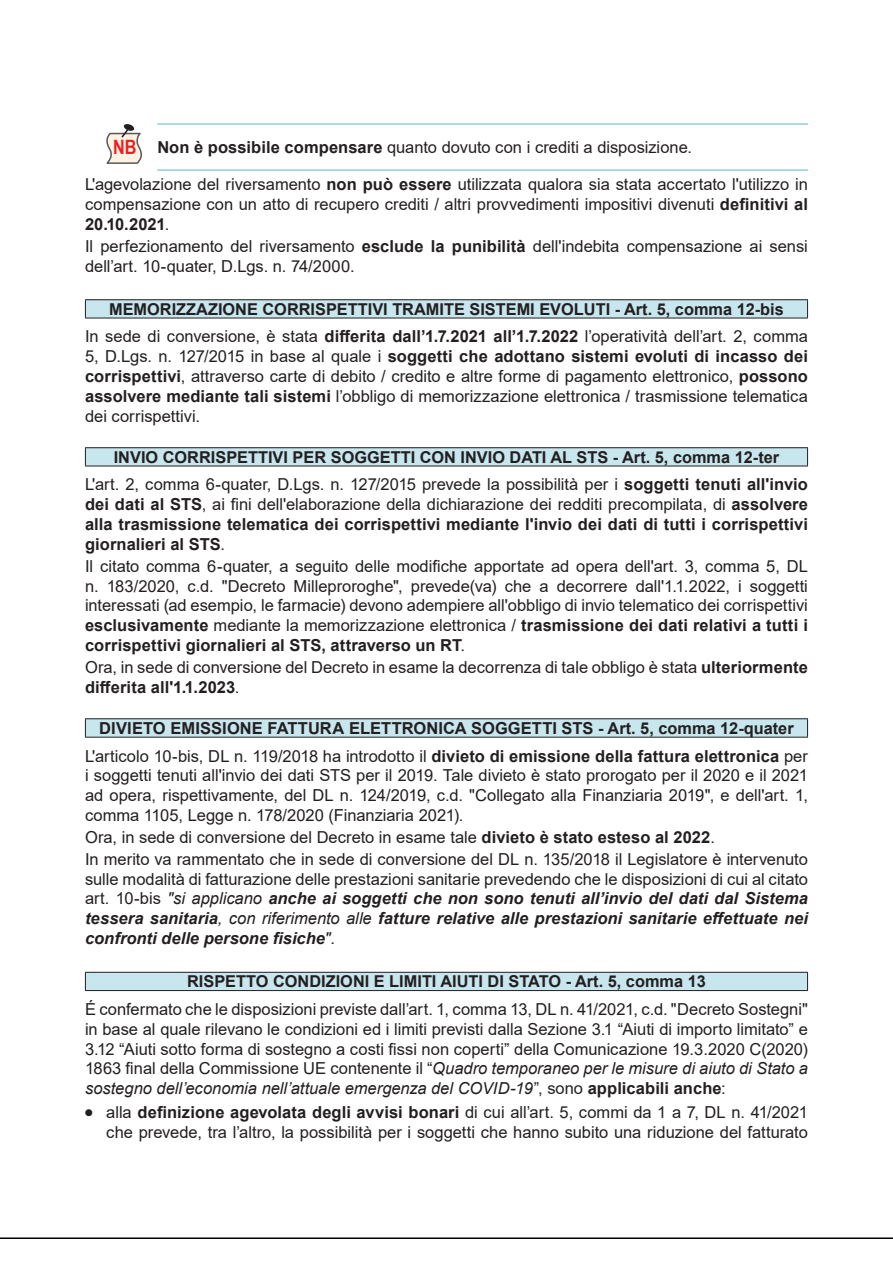
<style>
.page{position:relative;width:893px;height:1263px;background:#fff}
.page>*{position:absolute;margin:0;border:0;box-sizing:border-box;transform-origin:0 0}
.t1{font:16.5px/19.8px "Arial";color:#231f20;text-align:justify}
.t2{font:700 16.5px/19.8px "Arial";letter-spacing:.005em;color:#231f20;text-align:justify}
.t3{font:italic 700 16.5px/19.8px "Arial";color:#231f20;text-align:justify}
.t4{font:700 16.35px "Arial";color:#231f20}
.s1{font-family:"Arial Narrow";font-weight:700;font-size:19.8px;color:#ee1d23}
.s2{font-weight:700}
.s3{font-weight:400}
.s4{font-size:16.35px}
.s5{font-weight:400;font-style:normal}
.s6{font-style:italic}
</style>
<div class="page">
<hr style="left:157px;top:123px;width:651px;height:2px;background:#92cddc">
<hr style="left:157px;top:169px;width:651px;height:2px;background:#92cddc">
<svg style="left:106px;top:124px;width:36px;height:40px"></svg>
<div style="left:85px;top:300px;width:723px;height:18px;background:#c8e6ed"></div>
<svg style="left:85px;top:300px;width:1px;height:18px"></svg>
<svg style="left:807px;top:300px;width:1px;height:18px"></svg>
<hr style="left:85px;top:299px;width:723px;height:1px;background:#231f20">
<hr style="left:85px;top:318px;width:723px;height:1px;background:#231f20">
<div style="left:85px;top:448px;width:723px;height:18px;background:#c8e6ed"></div>
<svg style="left:85px;top:448px;width:1px;height:18px"></svg>
<svg style="left:807px;top:448px;width:1px;height:18px"></svg>
<hr style="left:85px;top:447px;width:723px;height:1px;background:#231f20">
<hr style="left:85px;top:466px;width:723px;height:1px;background:#231f20">
<div style="left:85px;top:719px;width:723px;height:18px;background:#c8e6ed"></div>
<svg style="left:85px;top:719px;width:1px;height:18px"></svg>
<svg style="left:807px;top:719px;width:1px;height:18px"></svg>
<hr style="left:85px;top:718px;width:723px;height:1px;background:#231f20">
<hr style="left:85px;top:737px;width:723px;height:1px;background:#231f20">
<div style="left:85px;top:972px;width:723px;height:18px;background:#c8e6ed"></div>
<svg style="left:85px;top:973px;width:1px;height:17px"></svg>
<svg style="left:807px;top:973px;width:1px;height:17px"></svg>
<hr style="left:85px;top:972px;width:723px;height:1px;background:#231f20">
<hr style="left:85px;top:990px;width:723px;height:1px;background:#231f20">
<hr style="left:0;top:1237px;width:893px;height:2px;background:#000">
<p class="t1" style="left:113px;top:137px;width:581px"><span class="s1">NB</span> <span class="s2">Non è possibile compensare</span> quanto dovuto con i crediti a disposizione.</p>
<p class="t1" style="left:85px;top:174px;width:724px">L'agevolazione del riversamento <span class="s2">non può essere</span> utilizzata qualora sia stata accertato l'utilizzo in compensazione con un atto di recupero crediti / altri provvedimenti impositivi divenuti <span class="s2">definitivi al 20.10.2021</span>.</p>
<p class="t1" style="left:85px;top:236px;width:724px">Il perfezionamento del riversamento <span class="s2">esclude la punibilità</span> dell'indebita compensazione ai sensi dell’art. 10-quater, D.Lgs. n. 74/2000.</p>
<p class="t4" style="left:109px;top:298px;width:676px">MEMORIZZAZIONE CORRISPETTIVI TRAMITE SISTEMI EVOLUTI - Art. 5, comma 12-bis</p>
<p class="t1" style="left:85px;top:327px;width:724px">In sede di conversione, è stata <span class="s2">differita dall’1.7.2021 all’1.7.2022</span> l’operatività dell’art. 2, comma 5, D.Lgs. n. 127/2015 in base al quale i <span class="s2">soggetti che adottano sistemi evoluti di incasso dei corrispettivi</span>, attraverso carte di debito / credito e altre forme di pagamento elettronico, <span class="s2">possono assolvere mediante tali sistemi</span> l’obbligo di memorizzazione elettronica / trasmissione telematica dei corrispettivi.</p>
<p class="t4" style="left:114px;top:446px;width:667px">INVIO CORRISPETTIVI PER SOGGETTI CON INVIO DATI AL STS - Art. 5, comma 12-ter</p>
<p class="t2" style="left:85px;top:475px;width:724px"><span class="s3">L'art. 2, comma 6-quater, D.Lgs. n. 127/2015 prevede la possibilità per i</span> soggetti tenuti all'invio dei dati al STS<span class="s3">, ai fini dell'elaborazione della dichiarazione dei redditi precompilata, di</span> assolvere alla trasmissione telematica dei corrispettivi mediante l'invio dei dati di tutti i corrispettivi giornalieri al STS<span class="s3">.</span></p>
<p class="t1" style="left:85px;top:556px;width:724px">Il citato comma 6-quater, a seguito delle modifiche apportate ad opera dell'art. 3, comma 5, DL n. 183/2020, c.d. "Decreto Milleproroghe", prevede(va) che a decorrere dall'1.1.2022, i soggetti interessati (ad esempio, le farmacie) devono adempiere all'obbligo di invio telematico dei corrispettivi <span class="s2">esclusivamente</span> mediante la memorizzazione elettronica / <span class="s2">trasmissione dei dati relativi a tutti i corrispettivi giornalieri al STS, attraverso un RT</span>.</p>
<p class="t1" style="left:85px;top:657px;width:724px">Ora, in sede di conversione del Decreto in esame la decorrenza di tale obbligo è stata <span class="s2">ulteriormente differita all'1.1.2023</span>.</p>
<p class="t2" style="left:85px;top:714px;width:724px;line-height:27.6px;text-align:center">DIVIETO EMISSIONE FATTURA ELETTRONICA SOGGETTI STS <span class="s4">- Art. 5, comma 12-quater<br></span><span class="s3">L'articolo 10-bis, DL n. 119/2018 ha introdotto il</span> divieto di emissione della fattura elettronica <span class="s3">per</span></p>
<p class="t1" style="left:85px;top:765px;width:724px">i soggetti tenuti all'invio dei dati STS per il 2019. Tale divieto è stato prorogato per il 2020 e il 2021 ad opera, rispettivamente, del DL n. 124/2019, c.d. "Collegato alla Finanziaria 2019", e dell'art. 1, comma 1105, Legge n. 178/2020 (Finanziaria 2021).</p>
<p class="t1" style="left:85px;top:826px;width:724px;line-height:21.9px">Ora, in sede di conversione del Decreto in esame tale <span class="s2">divieto è stato esteso al 2022</span>.<br>In merito va rammentato che in sede di conversione del DL n. 135/2018 il Legislatore è intervenuto</p>
<p class="t3" style="left:85px;top:869px;width:724px"><span class="s5">sulle modalità di fatturazione delle prestazioni sanitarie prevedendo che le disposizioni di cui al citato art. 10-bis</span> <span class="s3">"si applicano</span> anche ai soggetti che non sono tenuti all’invio del dati dal Sistema tessera sanitaria<span class="s3">, con riferimento alle</span> fatture relative alle prestazioni sanitarie effettuate nei confronti delle persone fisiche<span class="s3">"</span><span class="s5">.</span></p>
<p class="t4" style="left:187px;top:970px;width:520px">RISPETTO CONDIZIONI E LIMITI AIUTI DI STATO - Art. 5, comma 13</p>
<p class="t1" style="left:85px;top:999px;width:724px">É confermato che le disposizioni previste dall’art. 1, comma 13, DL n. 41/2021, c.d. "Decreto Sostegni" in base al quale rilevano le condizioni ed i limiti previsti dalla Sezione 3.1 “Aiuti di importo limitato” e 3.12 “Aiuti sotto forma di sostegno a costi fissi non coperti” della Comunicazione 19.3.2020 C(2020)<br>1863 final della Commissione UE contenente il “<span class="s6">Quadro temporaneo per le misure di aiuto di Stato a sostegno dell’economia nell’attuale emergenza del COVID-19</span>”, sono <span class="s2">applicabili anche</span>:</p>
<p class="t1" style="left:106px;top:1102px;width:703px">alla <span class="s2">definizione agevolata degli avvisi bonari</span> di cui all’art. 5, commi da 1 a 7, DL n. 41/2021 che prevede, tra l’altro, la possibilità per i soggetti che hanno subito una riduzione del fatturato</p>
</div>
